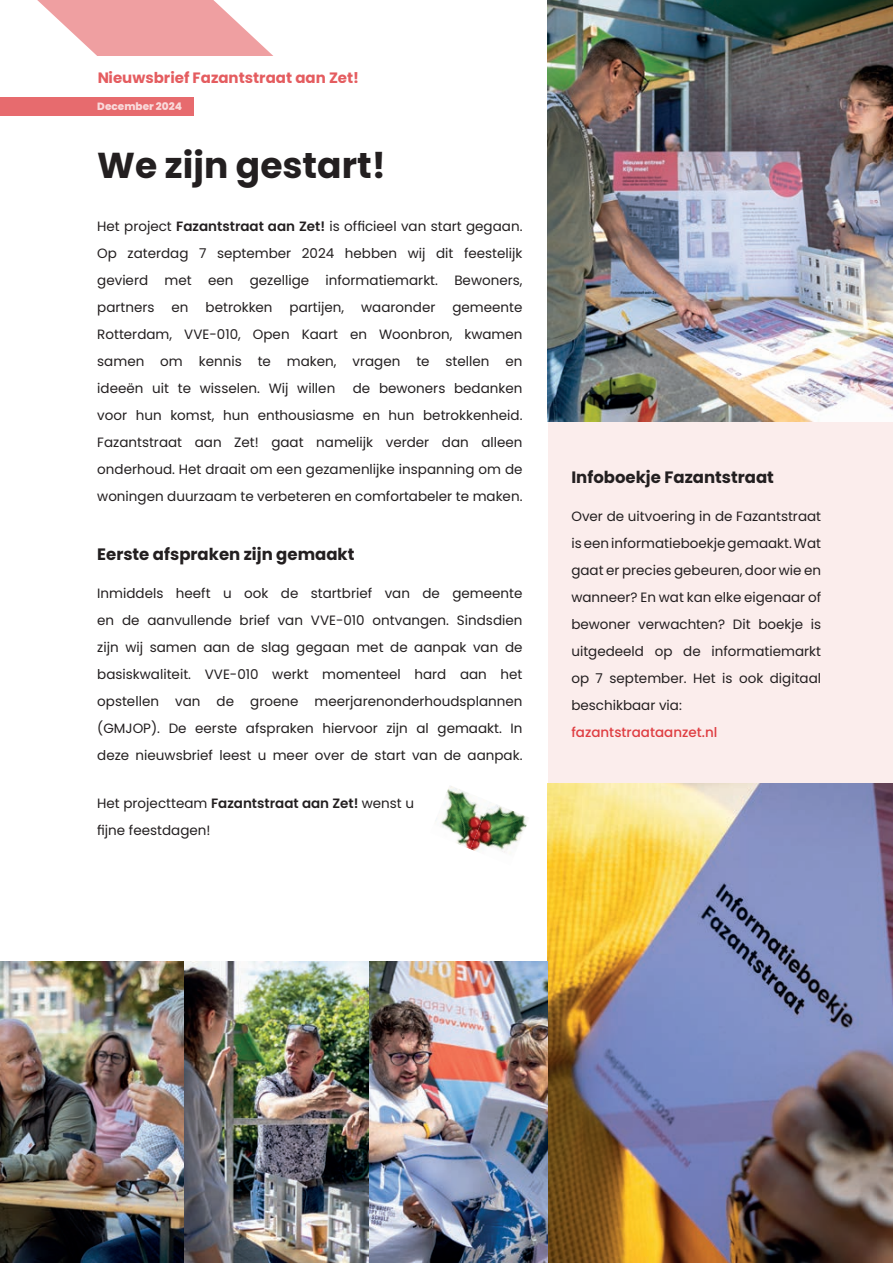
<style>
.page{position:relative;width:893px;height:1263px;background:#fff}
.page>*{position:absolute;margin:0;border:0;box-sizing:border-box;transform-origin:0 0}
.t1{font:700 36px "Poppins";color:#231f20}
.t2{font:700 16.5px "Poppins";color:#231f20}
.t3{font:700 15px "Poppins";color:#e03f43}
.t4{font:13.5px/27px "Poppins";color:#231f20;text-align:justify}
.t5{font:500 13.5px "Poppins";color:#df3e42}
.t6{font:800 10.5px "Poppins";color:#fff}
.s1{font-weight:600}
</style>
<div class="page">
<svg style="left:37px;top:0;width:236px;height:56px;fill:#ef9fa1"></svg>
<div style="left:548px;top:421px;width:345px;height:841px;background:#fbedec"></div>
<img style="left:548px;top:0;width:345px;height:421px">
<img style="left:548px;top:783px;width:345px;height:480px">
<img style="left:0;top:961px;width:366px;height:302px">
<img style="left:366px;top:961px;width:182px;height:302px">
<div style="left:0;top:97px;width:193px;height:19px;background:#e76b6e"></div>
<img style="left:435px;top:786px;width:38px;height:63px">
<img style="left:470px;top:801px;width:58px;height:53px">
<p class="t3" style="left:97px;top:69px;width:263px">Nieuwsbrief Fazantstraat aan Zet!</p>
<p class="t6" style="left:97px;top:101px;width:86px">December 2024</p>
<h1 class="t1" style="left:97px;top:145px;width:290px">We zijn gestart!</h1>
<p class="t4" style="left:97px;top:213px;width:427px">Het project <span class="s1">Fazantstraat aan Zet!</span> is officieel van start gegaan.<br>Op zaterdag 7 september 2024 hebben wij dit feestelijk gevierd met een gezellige informatiemarkt. Bewoners, partners</p>
<p class="t4" style="left:172px;top:294px;width:19px">en</p>
<p class="t4" style="left:206px;top:294px;width:69px">betrokken</p>
<p class="t4" style="left:290px;top:294px;width:56px">partijen,</p>
<p class="t4" style="left:361px;top:294px;width:76px">waaronder</p>
<p class="t4" style="left:97px;top:294px;width:427px;text-indent:355px">gemeente Rotterdam, VVE-010, Open Kaart en Woonbron, kwamen samen om kennis te maken, vragen te stellen en ideeën uit te wisselen. Wij willen</p>
<p class="t4" style="left:97px;top:375px;width:427px;text-indent:256px">de bewoners bedanken voor hun komst, hun enthousiasme en hun betrokkenheid.<br>Fazantstraat aan Zet! gaat namelijk verder dan alleen onderhoud. Het draait om een gezamenlijke inspanning om de woningen duurzaam te verbeteren en comfortabeler te maken.</p>
<p class="t2" style="left:97px;top:545px;width:259px">Eerste afspraken zijn gemaakt</p>
<p class="t4" style="left:97px;top:579px;width:427px">Inmiddels heeft u ook de startbrief van de gemeente en de aanvullende brief van VVE-010 ontvangen. Sindsdien zijn wij samen aan de slag gegaan met de aanpak van de basiskwaliteit. VVE-010 werkt momenteel hard aan het opstellen van de groene meerjarenonderhoudsplannen (GMJOP). De eerste afspraken hiervoor zijn al gemaakt. In deze nieuwsbrief leest u meer over de start van de aanpak.</p>
<p class="t4" style="left:97px;top:789px;width:318px">Het projectteam <span class="s1">Fazantstraat aan Zet!</span> wenst u fijne feestdagen!</p>
<p class="t2" style="left:571px;top:468px;width:204px">Infoboekje Fazantstraat</p>
<p class="t4" style="left:571px;top:503px;width:251px">Over de uitvoering in de Fazantstraat is een informatieboekje gemaakt. Wat gaat er precies gebeuren, door wie en wanneer? En wat kan elke eigenaar of bewoner verwachten? Dit boekje is uitgedeeld op de informatiemarkt op 7 september. Het is ook digitaal beschikbaar via:</p>
<p class="t5" style="left:571px;top:724px;width:148px">fazantstraataanzet.nl</p>
</div>
